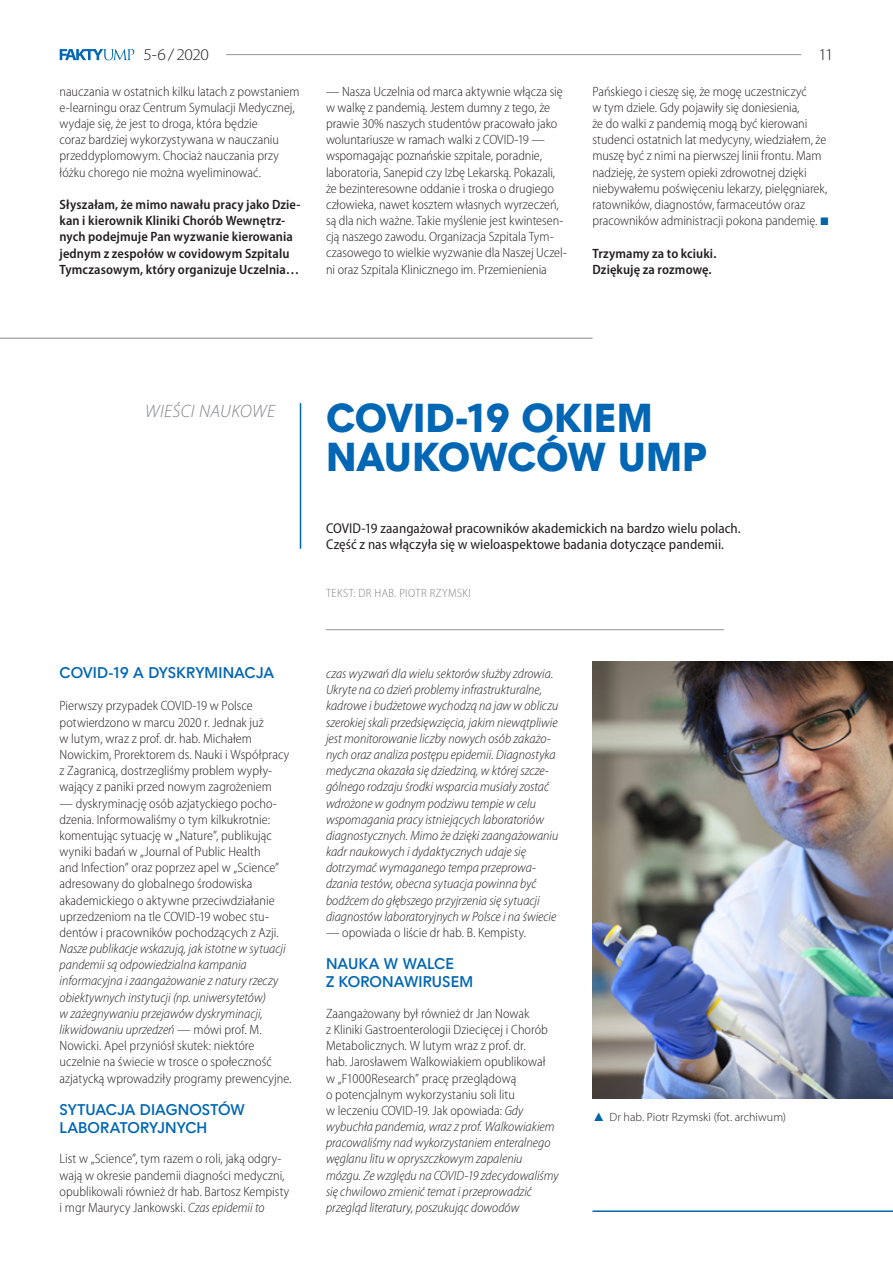
<style>
.page{position:relative;width:893px;height:1263px;background:#fff}
.page>*{position:absolute;margin:0;border:0;box-sizing:border-box;transform-origin:0 0}
.t1{font:39px/39px "Straight TTEFN Heavy";letter-spacing:-.01em;color:#0166b3}
.t2{font:italic 300 18px "Myriad Pro";letter-spacing:.02em;color:#808285}
.t3{font:300 16.5px "Myriad Pro";letter-spacing:-.03em;color:#231f20;scale:1.05 1}
.t4{font:700 15px/18px "Straight TTEFN";letter-spacing:.005em;color:#0166b3}
.t5{font:semi-condensed 14.25px/16.2px "Myriad Pro";color:#231f20}
.t6{font:300 semi-condensed 13.5px/16.2px "Myriad Pro";color:#231f20}
.t7{font:italic 300 semi-condensed 13.5px/16.2px "Myriad Pro";color:#231f20}
.t8{font:600 semi-condensed 13.5px/16.2px "Myriad Pro";letter-spacing:.005em;color:#231f20}
.t9{font:300 12px "Myriad Pro";letter-spacing:.005em;color:#231f20}
.t10{font:300 semi-condensed 12px "Myriad Pro";letter-spacing:.035em;color:#808285}
.s1{font-family:"Times New Roman";font-weight:400;font-stretch:normal;font-size:16.5px;color:#0065a4}
.s2{font-style:italic}
.s3{font-family:"Times New Roman";font-weight:400;font-size:12.15px;color:#0065a4}
</style>
<div class="page">
<svg style="left:60px;top:49px;width:74px;height:11px"></svg>
<hr style="left:226px;top:54px;width:575px;height:1px;background:#939598">
<hr style="left:326px;top:629px;width:398px;height:1px;background:#939598">
<img style="left:592px;top:662px;width:301px;height:437px">
<hr style="left:592px;top:1210px;width:301px;height:2px;background:#0166b3">
<hr style="left:0;top:338px;width:592px;height:1px;background:#808285">
<hr style="left:300px;top:403px;width:1px;height:146px;background:#0166b3">
<p class="t3" style="left:143px;top:45px;width:64px">5-6 / 2020</p>
<p class="t3" style="left:819px;top:45px;width:16px">11</p>
<p class="t6" style="left:60px;top:83px;width:242px">nauczania w ostatnich kilku latach z powstaniem e-learningu oraz Centrum Symulacji Medycznej, wydaje się, że jest to droga, która będzie<br>coraz bardziej wykorzystywana w nauczaniu przeddyplomowym. Chociaż nauczania przy łóżku chorego nie można wyeliminować.</p>
<p class="t8" style="left:60px;top:197px;width:242px">Słyszałam, że mimo nawału pracy jako Dzie&shy;kan i kierownik Kliniki Chorób Wewnętrz&shy;nych podejmuje Pan wyzwanie kierowania jednym z zespołów w covidowym Szpitalu Tymczasowym, który organizuje Uczelnia…</p>
<p class="t6" style="left:326px;top:83px;width:242px">— Nasza Uczelnia od marca aktywnie włącza się w walkę z pandemią. Jestem dumny z tego, że prawie 30% naszych studentów pracowało jako woluntariusze w ramach walki z COVID-19 — wspomagając poznańskie szpitale, poradnie, laboratoria, Sanepid czy Izbę Lekarską. Pokazali, że bezinteresowne oddanie i troska o drugiego człowieka, nawet kosztem własnych wyrzeczeń, są dla nich ważne. Takie myślenie jest kwintesen&shy;cją naszego zawodu. Organizacja Szpitala Tym&shy;czasowego to wielkie wyzwanie dla Naszej Uczel&shy;ni oraz Szpitala Klinicznego im. Przemienienia</p>
<p class="t6" style="left:592px;top:83px;width:238px">Pańskiego i cieszę się, że mogę uczestniczyć<br>w tym dziele. Gdy pojawiły się doniesienia,<br>że do walki z pandemią mogą być kierowani studenci ostatnich lat medycyny, wiedziałem, że muszę być z nimi na pierwszej linii frontu. Mam nadzieję, że system opieki zdrowotnej dzięki niebywałemu poświęceniu lekarzy, pielęgniarek, ratowników, diagnostów, farmaceutów oraz pracowników administracji pokona pandemię. <span class="s1">■</span></p>
<p class="t8" style="left:592px;top:245px;width:125px">Trzymamy za to kciuki.<br>Dziękuję za rozmowę.</p>
<p class="t2" style="left:145px;top:401px;width:131px">WIEŚCI NAUKOWE</p>
<p class="t4" style="left:60px;top:664px;width:216px">COVID-19 A DYSKRYMINACJA</p>
<p class="t6" style="left:60px;top:698px;width:231px">Pierwszy przypadek COVID-19 w Polsce potwierdzono w marcu 2020 r. Jednak już<br>w lutym, wraz z prof. dr. hab. Michałem Nowickim, Prorektorem ds. Nauki i Współpracy z Zagranicą, dostrzegliśmy problem wypły&shy;wający z paniki przed nowym zagrożeniem</p>
<p class="t6" style="left:60px;top:795px;width:234px">— dyskryminację osób azjatyckiego pocho&shy;dzenia. Informowaliśmy o tym kilkukrotnie: komentując sytuację w „Nature”, publikując wyniki badań w „Journal of Public Health<br>and Infection” oraz poprzez apel w „Science” adresowany do globalnego środowiska akademickiego o aktywne przeciwdziałanie uprzedzeniom na tle COVID-19 wobec stu&shy;dentów i pracowników pochodzących z Azji.<br><span class="s2">Nasze publikacje wskazują, jak istotne w sytuacji pandemii są odpowiedzialna kampania informacyjna i zaangażowanie z natury rzeczy obiektywnych instytucji (np. uniwersytetów)<br>w zażegnywaniu przejawów dyskryminacji, likwidowaniu uprzedzeń</span> — mówi prof. M.<br>Nowicki. Apel przyniósł skutek: niektóre uczelnie na świecie w trosce o społeczność azjatycką wprowadziły programy prewencyjne.</p>
<p class="t4" style="left:60px;top:1100px;width:187px">SYTUACJA DIAGNOSTÓW<br>LABORATORYJNYCH</p>
<p class="t6" style="left:60px;top:1151px;width:231px">List w „Science”, tym razem o roli, jaką odgry&shy;wają w okresie pandemii diagności medyczni, opublikowali również dr hab. Bartosz Kempisty i mgr Maurycy Jankowski. <span class="s2">Czas epidemii to</span></p>
<p class="t1" style="left:326px;top:399px;width:382px">COVID-19 OKIEM<br>NAUKOWCÓW UMP</p>
<p class="t5" style="left:326px;top:520px;width:416px">COVID-19 zaangażował pracowników akademickich na bardzo wielu polach.<br>Część z nas włączyła się w wieloaspektowe badania dotyczące pandemii.</p>
<p class="t10" style="left:326px;top:587px;width:146px">TEKST: DR HAB. PIOTR RZYMSKI</p>
<p class="t7" style="left:326px;top:666px;width:234px">czas wyzwań dla wielu sektorów służby zdrowia.<br>Ukryte na co dzień problemy infrastrukturalne, kadrowe i budżetowe wychodzą na jaw w obliczu szerokiej skali przedsięwzięcia, jakim niewątpliwie jest monitorowanie liczby nowych osób zakażo&shy;nych oraz analiza postępu epidemii. Diagnostyka medyczna okazała się dziedziną, w której szcze&shy;gólnego rodzaju środki wsparcia musiały zostać wdrożone w godnym podziwu tempie w celu wspomagania pracy istniejących laboratoriów diagnostycznych. Mimo że dzięki zaangażowaniu kadr naukowych i dydaktycznych udaje się dotrzymać wymaganego tempa przeprowa&shy;dzania testów, obecna sytuacja powinna być bodźcem do głębszego przyjrzenia się sytuacji diagnostów laboratoryjnych w Polsce i na świecie</p>
<p class="t6" style="left:326px;top:924px;width:201px">— opowiada o liście dr hab. B. Kempisty.</p>
<p class="t4" style="left:326px;top:955px;width:149px">NAUKA W WALCE<br>Z KORONAWIRUSEM</p>
<p class="t6" style="left:326px;top:1005px;width:234px">Zaangażowany był również dr Jan Nowak<br>z Kliniki Gastroenterologii Dziecięcej i Chorób Metabolicznych. W lutym wraz z prof. dr.<br>hab. Jarosławem Walkowiakiem opublikował<br>w „F1000Research” pracę przeglądową<br>o potencjalnym wykorzystaniu soli litu<br>w leczeniu COVID-19. Jak opowiada: <span class="s2">Gdy wybuchła pandemia, wraz z prof. Walkowiakiem pracowaliśmy nad wykorzystaniem enteralnego węglanu litu w opryszczkowym zapaleniu mózgu. Ze względu na COVID-19 zdecydowaliśmy się chwilowo zmienić temat i przeprowadzić przegląd literatury, poszukując dowodów</span></p>
<p class="t9" style="left:592px;top:1110px;width:195px"><span class="s3">▲</span> Dr hab. Piotr Rzymski (fot. archiwum)</p>
</div>
